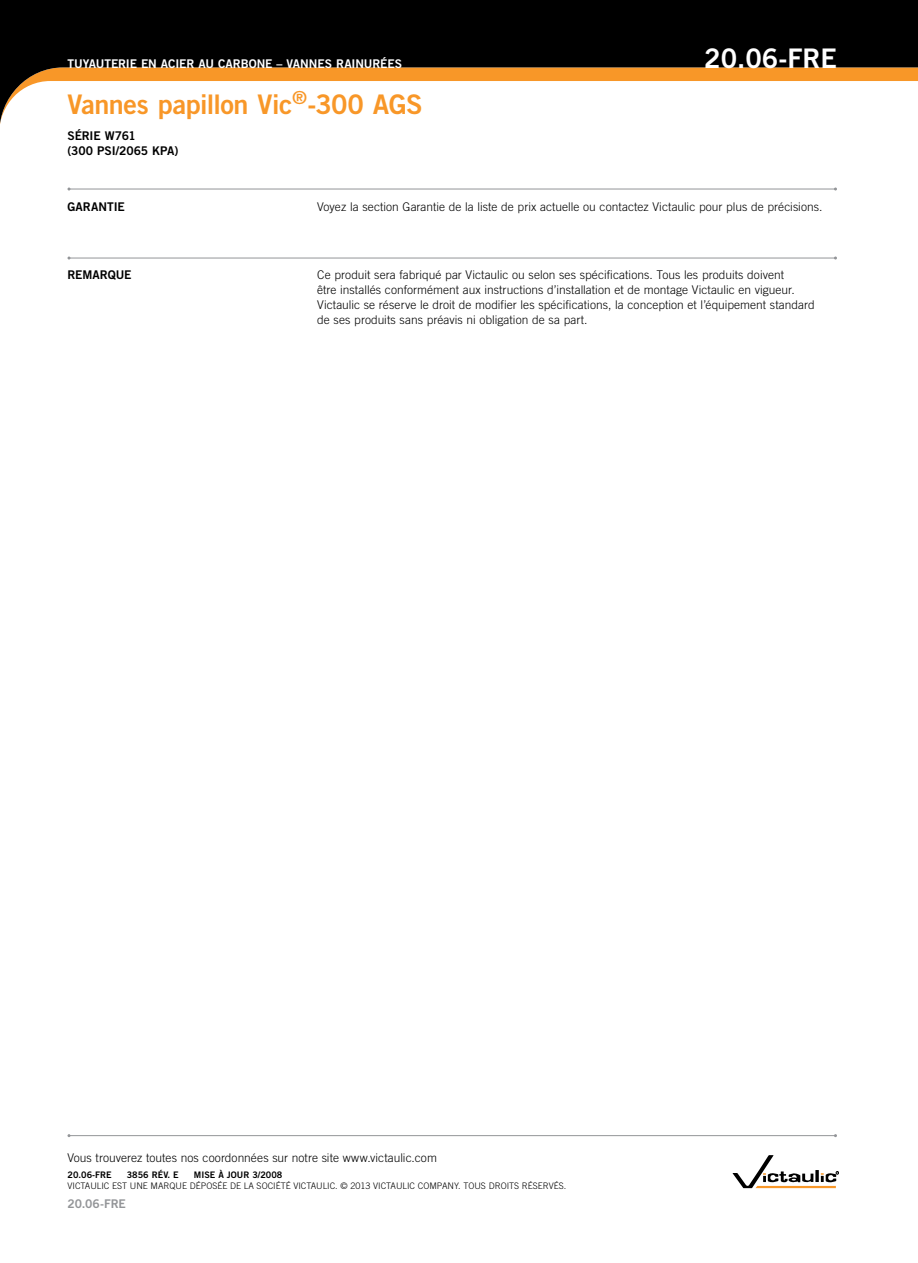
<style>
.page{position:relative;width:918px;height:1263px;background:#fff}
.page>*{position:absolute;margin:0;border:0;box-sizing:border-box;transform-origin:0 0}
.t1{font:27px "Trade Gothic LT Std Bd 2";letter-spacing:-.02em;color:#f89728}
.t2{font:27px "Trade Gothic LT Std Bd 2";color:#fff}
.t3{font:300 12px/15px "Trade Gothic LT Std";letter-spacing:.005em;color:#000}
.t4{font:12px "Trade Gothic LT Std Bd 2";letter-spacing:-.01em;color:#fff}
.t5{font:12px/15px "Trade Gothic LT Std Bd 2";letter-spacing:-.01em;color:#000}
.t6{font:12px "Trade Gothic LT Std Bd 2";letter-spacing:-.005em;color:#939598}
.t7{font:300 9px "Trade Gothic LT Std";color:#000}
.t8{font:9px "Trade Gothic LT Std Bd 2";color:#000}
</style>
<div class="page">
<hr style="left:69px;top:258px;width:767px;height:1px;background:#939598">
<svg style="left:0;top:0;width:918px;height:124px;fill:#000"></svg>
<hr style="left:69px;top:189px;width:767px;height:1px;background:#939598">
<svg style="left:733px;top:1155px;width:106px;height:33px"></svg>
<hr style="left:69px;top:1135px;width:767px;height:1px;background:#939598">
<p class="t4" style="left:67px;top:56px;width:336px">TUYAUTERIE EN ACIER AU CARBONE – VANNES RAINURÉES</p>
<h1 class="t1" style="left:67px;top:88px;width:357px">Vannes papillon Vic<sup>®</sup>-300 AGS</h1>
<p class="t5" style="left:67px;top:128px;width:113px">SÉRIE W761<br>(300 PSI/2065 KPA)</p>
<h1 class="t2" style="left:704px;top:41px;width:134px">20.06-FRE</h1>
<p class="t5" style="left:68px;top:199px;width:59px">GARANTIE</p>
<p class="t3" style="left:317px;top:199px;width:507px">Voyez la section Garantie de la liste de prix actuelle ou contactez Victaulic pour plus de précisions.</p>
<p class="t5" style="left:68px;top:267px;width:66px">REMARQUE</p>
<p class="t3" style="left:317px;top:267px;width:499px">Ce produit sera fabriqué par Victaulic ou selon ses spécifications. Tous les produits doivent<br>être installés conformément aux instructions d’installation et de montage Victaulic en vigueur.<br>Victaulic se réserve le droit de modifier les spécifications, la conception et l’équipement standard de ses produits sans préavis ni obligation de sa part.</p>
<p class="t3" style="left:68px;top:1150px;width:371px">Vous trouverez toutes nos coordonnées sur notre site www.victaulic.com</p>
<p class="t8" style="left:68px;top:1169px;width:46px">20.06-FRE</p>
<p class="t8" style="left:127px;top:1169px;width:53px">3856 RÉV. E</p>
<p class="t8" style="left:194px;top:1169px;width:90px">MISE À JOUR 3/2008</p>
<p class="t7" style="left:68px;top:1181px;width:500px">VICTAULIC EST UNE MARQUE DÉPOSÉE DE LA SOCIÉTÉ VICTAULIC. © 2013 VICTAULIC COMPANY. TOUS DROITS RÉSERVÉS.</p>
<p class="t6" style="left:68px;top:1197px;width:60px">20.06-FRE</p>
</div>
